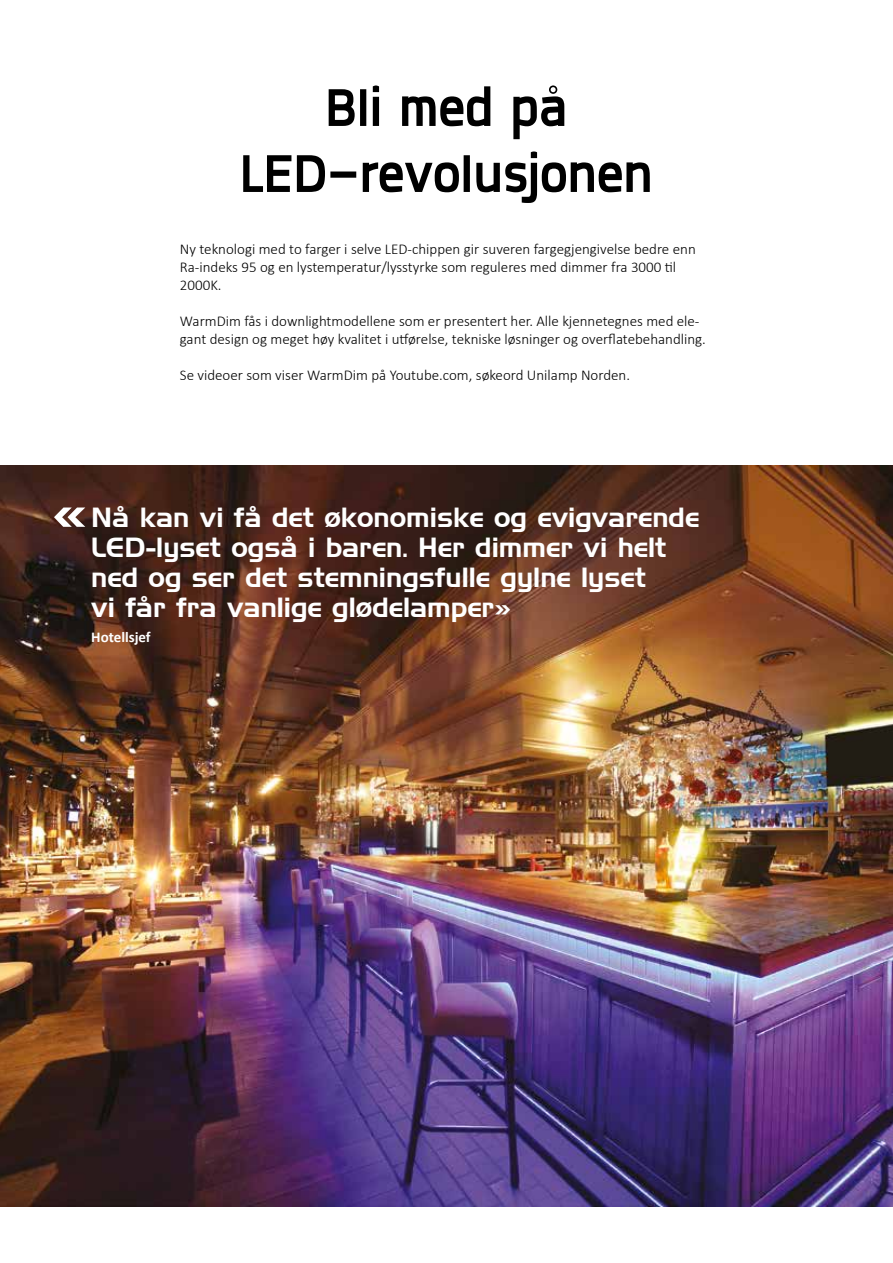
<style>
.page{position:relative;width:893px;height:1263px;background:#fff}
.page>*{position:absolute;margin:0;border:0;box-sizing:border-box;transform-origin:0 0}
.t1{font:27px/30px "Handel Gothic BT";color:#fff}
.t2{font:300 15px/18px "Calibri";color:#000}
.t3{font:700 15px "Calibri";color:#fff}
</style>
<div class="page">
<svg style="left:243px;top:151px;width:407px;height:52px"></svg>
<img style="left:0;top:465px;width:893px;height:741px">
<svg style="left:54px;top:507px;width:31px;height:20px"></svg>
<svg style="left:329px;top:85px;width:235px;height:54px"></svg>
<p class="t2" style="left:180px;top:239px;width:517px">Ny teknologi med to farger i selve LED-chippen gir suveren fargegjengivelse bedre enn<br>Ra-indeks 95 og en lystemperatur/lysstyrke som reguleres med dimmer fra 3000 til<br>2000K.</p>
<p class="t2" style="left:180px;top:311px;width:528px">WarmDim fås i downlightmodellene som er presentert her. Alle kjennetegnes med ele&shy;gant design og meget høy kvalitet i utførelse, tekniske løsninger og overflatebehandling.</p>
<p class="t2" style="left:180px;top:365px;width:452px">Se videoer som viser WarmDim på Youtube.com, søkeord Unilamp Norden.</p>
<h1 class="t1" style="left:91px;top:502px;width:609px">Nå kan vi få det økonomiske og evigvarende LED-lyset også i baren. Her dimmer vi helt ned og ser det stemningsfulle gylne lyset<br>vi får fra vanlige glødelamper»</h1>
<p class="t3" style="left:91px;top:628px;width:61px">Hotellsjef</p>
</div>
